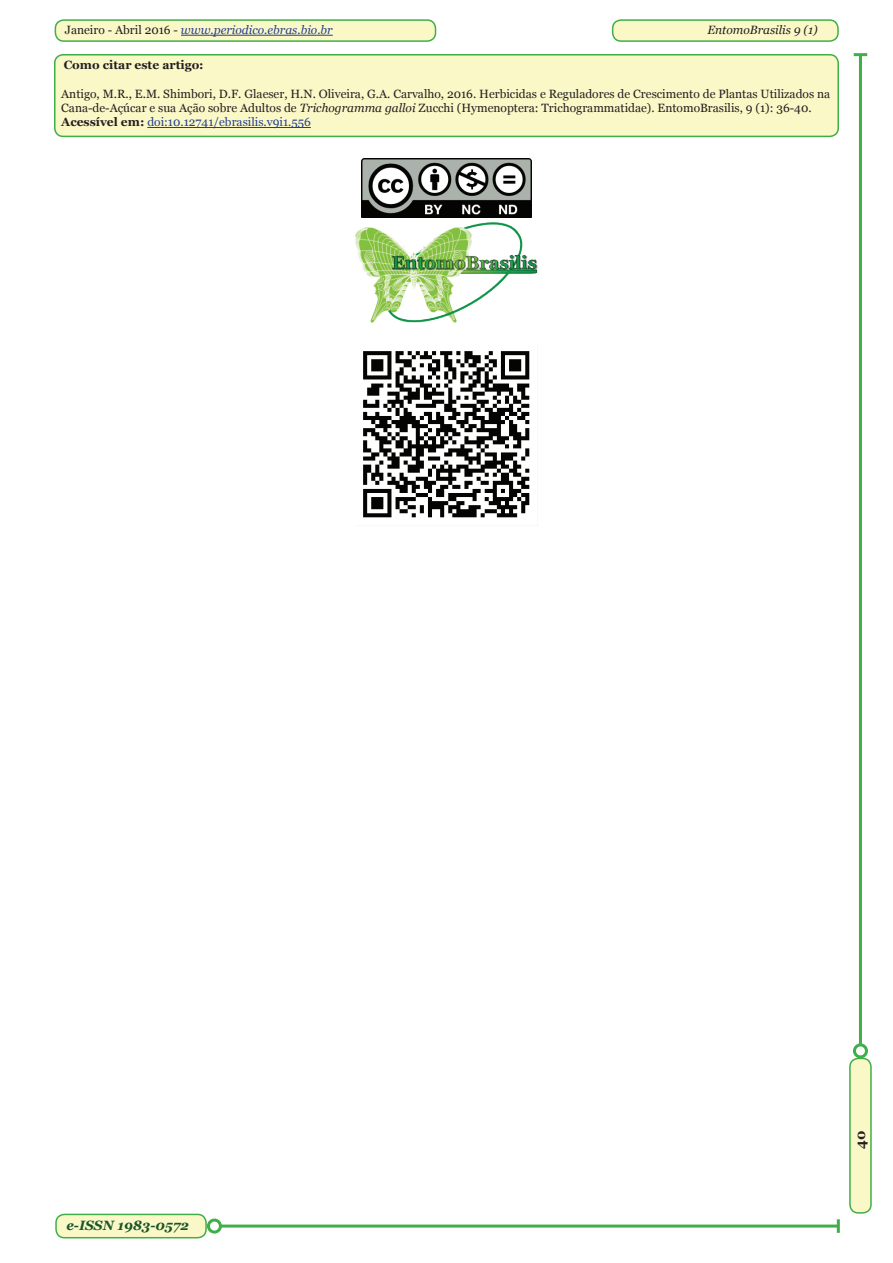
<style>
.page{position:relative;width:893px;height:1263px;background:#fff}
.page>*{position:absolute;margin:0;border:0;box-sizing:border-box;transform-origin:0 0}
.t1{font:italic 700 13.5px "Georgia";color:#19552a}
.t2{font:700 13.5px "Georgia";color:#231f20}
.t3{font:12px/14.4px "Georgia";color:#231f20}
.t4{font:italic 12px "Georgia";color:#253f8e}
.t5{font:700 12px "Georgia";color:#231f20}
.t6{font:italic 12px "Georgia";color:#231f20}
.s1{font-style:normal;color:#231f20}
.s2{font-style:italic}
.s3{font-weight:700}
.s4{color:#253f8e}
</style>
<div class="page">
<div style="left:55px;top:20px;width:381px;height:21px;background:#fbf8c7;border-radius:9px"></div>
<hr style="left:181px;top:35px;width:152px;height:1px;background:#253f8e">
<div style="left:55px;top:19px;width:381px;height:23px;border:2px solid #40ae49;border-radius:9px"></div>
<div style="left:613px;top:20px;width:225px;height:21px;background:#fbf8c7;border-radius:9px"></div>
<div style="left:612px;top:19px;width:227px;height:23px;border:2px solid #40ae49;border-radius:9px"></div>
<div style="left:56px;top:1214px;width:150px;height:24px;background:#fbf8c7;border-radius:9px"></div>
<div style="left:55px;top:1214px;width:152px;height:24px;border:2px solid #40ae49;border-radius:9px"></div>
<div style="left:850px;top:1058px;width:21px;height:155px;background:#fbf8c7;border-radius:9px"></div>
<div style="left:849px;top:1058px;width:23px;height:156px;border:2px solid #40ae49;border-radius:9px"></div>
<hr style="left:859px;top:55px;width:3px;height:990px;background:#40ae49">
<div style="left:853px;top:1043px;width:15px;height:15px;border:3px solid #40ae49;border-radius:50%"></div>
<svg style="left:854px;top:53px;width:13px;height:3px"></svg>
<hr style="left:220px;top:1224px;width:618px;height:3px;background:#40ae49">
<hr style="left:837px;top:1219px;width:3px;height:14px;background:#40ae49">
<div style="left:207px;top:1218px;width:15px;height:15px;border:3px solid #40ae49;border-radius:50%"></div>
<img style="left:363px;top:351px;width:167px;height:167px">
<div style="left:55px;top:55px;width:783px;height:81px;background:#fbf8c7;border-radius:9px"></div>
<hr style="left:147px;top:127px;width:164px;height:1px;background:#253f8e">
<div style="left:54px;top:54px;width:785px;height:83px;border:2px solid #40ae49;border-radius:9px"></div>
<img style="left:355px;top:223px;width:183px;height:99px">
<img style="left:361px;top:158px;width:170px;height:60px">
<p class="t4" style="left:65px;top:22px;width:269px"><span class="s1">Janeiro - Abril 2016 -</span> www.periodico.ebras.bio.br</p>
<p class="t6" style="left:707px;top:22px;width:112px">EntomoBrasilis 9 (1)</p>
<p class="t5" style="left:64px;top:57px;width:141px">Como citar este artigo:</p>
<p class="t3" style="left:61px;top:87px;width:770px">Antigo, M.R., E.M. Shimbori, D.F. Glaeser, H.N. Oliveira, G.A. Carvalho, 2016. Herbicidas e Reguladores de Crescimento de Plantas Utilizados na<br>Cana-de-Açúcar e sua Ação sobre Adultos de <span class="s2">Trichogramma galloi</span> Zucchi (Hymenoptera: Trichogrammatidae). EntomoBrasilis, 9 (1): 36-40.<br><span class="s3">Acessível em:</span> <span class="s4">doi:10.12741/ebrasilis.v9i1.556</span></p>
<p class="t1" style="left:66px;top:1216px;width:124px">e-ISSN 1983-0572</p>
<p class="t2" style="left:852px;top:1149px;width:20px;rotate:-90deg">40</p>
</div>
